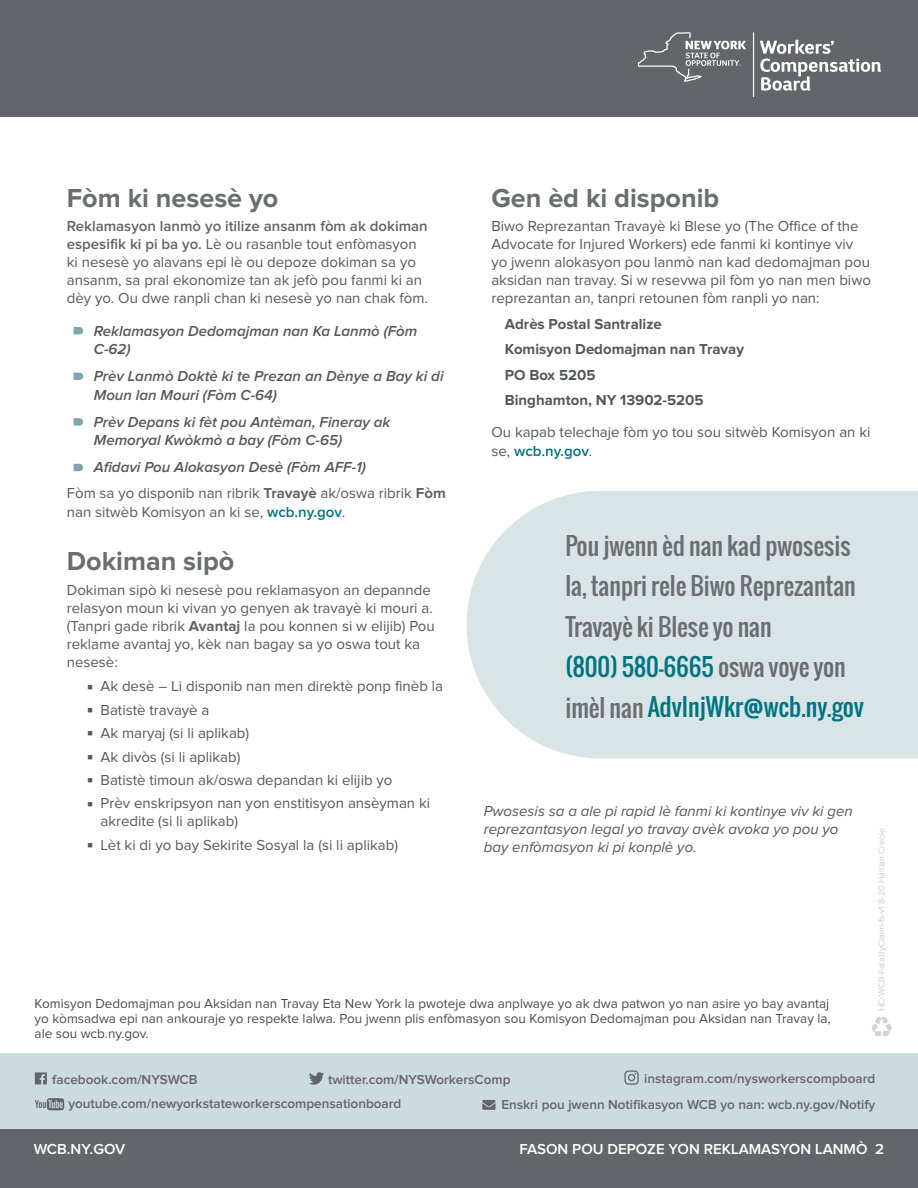
<style>
.page{position:relative;width:918px;height:1188px;background:#fff}
.page>*{position:absolute;margin:0;border:0;box-sizing:border-box;transform-origin:0 0}
.t1{font:700 27px "Proxima Nova";color:#6c6d70}
.CTA{font:24px/40.3px "Oswald";color:#6c6d70}
.Basic{font:15px/18px "Proxima Nova";color:#57585a}
.Body_Bullet_sm_squar{font:15px/18px "Proxima Nova";color:#57585a}
.t2{font:italic 600 15px/18.8px "Proxima Nova";color:#57585a}
.Basic-2{font:italic 15px/18px "Proxima Nova";color:#57585a}
.Body_Copy_-P{font:700 15px "Proxima Nova";color:#57585a}
.t3{font:600 15px "Proxima Nova";color:#fff}
.t4{font:13.5px/15px "Proxima Nova";color:#4b4c4d;text-align:justify}
.Basic-3{font:600 13.5px "Proxima Nova";color:#64656a}
.t5{font:300 9px "Proxima Nova";color:#bdbaba}
.s1{font-weight:600;color:#636366}
.s2{font-weight:700;color:#636366}
.s3{font-weight:600;color:#007481}
.s4{font-family:"Minion Pro"}
.s5{color:#007481}
</style>
<div class="page">
<div style="left:467px;top:491px;width:451px;height:267px;background:#d8e4e5"></div>
<div style="left:0;top:1053px;width:918px;height:112px;background:#ccdbdc"></div>
<svg style="left:35px;top:1072px;width:12px;height:12px"></svg>
<svg style="left:35px;top:1098px;width:29px;height:12px"></svg>
<svg style="left:309px;top:1072px;width:15px;height:13px"></svg>
<svg style="left:624px;top:1070px;width:15px;height:15px"></svg>
<div style="left:0;top:1129px;width:918px;height:59px;background:#64656a"></div>
<div style="left:0;top:0;width:918px;height:116px;background:#64656a"></div>
<hr style="left:753px;top:32px;width:1px;height:65px;background:#fff">
<svg style="left:638px;top:32px;width:108px;height:50px"></svg>
<svg style="left:760px;top:40px;width:121px;height:51px"></svg>
<svg style="left:872px;top:1017px;width:20px;height:20px"></svg>
<svg style="left:74px;top:327px;width:9px;height:7px"></svg>
<svg style="left:74px;top:373px;width:9px;height:7px"></svg>
<svg style="left:74px;top:418px;width:9px;height:8px"></svg>
<svg style="left:74px;top:464px;width:9px;height:7px"></svg>
<svg style="left:482px;top:1100px;width:14px;height:10px"></svg>
<h2 class="t1" style="left:67px;top:185px;width:213px">Fòm ki nesesè yo</h2>
<p class="Basic" style="left:67px;top:218px;width:363px"><span class="s1">Reklamasyon lanmò yo itilize ansanm fòm ak dokiman espesifik ki pi ba yo.</span> Lè ou rasanble tout enfòmasyon ki nesesè yo alavans epi lè ou depoze dokiman sa yo ansanm, sa pral ekonomize tan ak jefò pou fanmi ki an dèy yo. Ou dwe ranpli chan ki nesesè yo nan chak fòm.</p>
<p class="t2" style="left:94px;top:322px;width:325px">Reklamasyon Dedomajman nan Ka Lanmò (Fòm<br>C-62)</p>
<p class="t2" style="left:94px;top:367px;width:351px">Prèv Lanmò Doktè ki te Prezan an Dènye a Bay ki di<br>Moun lan Mouri (Fòm C-64)</p>
<p class="t2" style="left:94px;top:413px;width:298px">Prèv Depans ki fèt pou Antèman, Fineray ak<br>Memoryal Kwòkmò a bay (Fòm C-65)</p>
<p class="t2" style="left:94px;top:459px;width:274px">Afidavi Pou Alokasyon Desè (Fòm AFF-1)</p>
<p class="Basic" style="left:67px;top:484px;width:380px;line-height:18.8px">Fòm sa yo disponib nan ribrik <span class="s2">Travayè</span> ak/oswa ribrik <span class="s2">Fòm </span>nan sitwèb Komisyon an ki se, <span class="s3">wcb.ny.gov</span>.</p>
<h2 class="t1" style="left:67px;top:549px;width:169px">Dokiman sipò</h2>
<p class="Basic" style="left:67px;top:581px;width:369px">Dokiman sipò ki nesesè pou reklamasyon an depannde relasyon moun ki vivan yo genyen ak travayè ki mouri a. (Tanpri gade ribrik <span class="s2">Avantaj</span> la pou konnen si w elijib) Pou reklame avantaj yo, kèk nan bagay sa yo oswa tout ka nesesè:</p>
<h3 class="Body_Bullet_sm_squar" style="left:87px;top:678px;width:358px"><span class="s4">■</span> Ak desè – Li disponib nan men direktè ponp finèb la</h3>
<h3 class="Body_Bullet_sm_squar" style="left:87px;top:701px;width:124px"><span class="s4">■</span> Batistè travayè a</h3>
<h3 class="Body_Bullet_sm_squar" style="left:87px;top:724px;width:164px"><span class="s4">■</span> Ak maryaj (si li aplikab)</h3>
<h3 class="Body_Bullet_sm_squar" style="left:87px;top:748px;width:155px"><span class="s4">■</span> Ak divòs (si li aplikab)</h3>
<h3 class="Body_Bullet_sm_squar" style="left:87px;top:771px;width:307px"><span class="s4">■</span> Batistè timoun ak/oswa depandan ki elijib yo</h3>
<h3 class="Body_Bullet_sm_squar" style="left:101px;top:795px;width:331px;text-indent:-13px"><span class="s4">■</span> Prèv enskripsyon nan yon enstitisyon ansèyman ki akredite (si li aplikab)</h3>
<h3 class="Body_Bullet_sm_squar" style="left:87px;top:836px;width:313px"><span class="s4">■</span> Lèt ki di yo bay Sekirite Sosyal la (si li aplikab)</h3>
<h2 class="t1" style="left:491px;top:185px;width:229px">Gen èd ki disponib</h2>
<p class="Basic" style="left:491px;top:218px;width:381px">Biwo Reprezantan Travayè ki Blese yo (The Office of the Advocate for Injured Workers) ede fanmi ki kontinye viv yo jwenn alokasyon pou lanmò nan kad dedomajman pou aksidan nan travay. Si w resevwa pil fòm yo nan men biwo reprezantan an, tanpri retounen fòm ranpli yo nan:</p>
<p class="Body_Copy_-P" style="left:505px;top:317px;width:159px">Adrès Postal Santralize</p>
<p class="Body_Copy_-P" style="left:505px;top:342px;width:241px">Komisyon Dedomajman nan Travay</p>
<p class="Body_Copy_-P" style="left:505px;top:368px;width:92px">PO Box 5205</p>
<p class="Body_Copy_-P" style="left:505px;top:393px;width:200px">Binghamton, NY 13902-5205</p>
<p class="Basic" style="left:491px;top:423px;width:381px;line-height:18.8px">Ou kapab telechaje fòm yo tou sou sitwèb Komisyon an ki se, <span class="s3">wcb.ny.gov</span>.</p>
<p class="CTA" style="left:565px;top:525px;width:300px">Pou jwenn èd nan kad pwosesis la, tanpri rele Biwo Reprezantan<br>Travayè ki Blese yo nan<br><span class="s5">(800) 580-6665</span> oswa voye yon imèl nan <span class="s5">AdvInjWkr@wcb.ny.gov</span></p>
<p class="Basic-2" style="left:484px;top:803px;width:370px">Pwosesis sa a ale pi rapid lè fanmi ki kontinye viv ki gen reprezantasyon legal yo travay avèk avoka yo pou yo bay enfòmasyon ki pi konplè yo.</p>
<p class="t4" style="left:35px;top:996px;width:798px">Komisyon Dedomajman pou Aksidan nan Travay Eta New York la pwoteje dwa anplwaye yo ak dwa patwon yo nan asire yo bay avantaj yo kòmsadwa epi nan ankouraje yo respekte lalwa. Pou jwenn plis enfòmasyon sou Komisyon Dedomajman pou Aksidan nan Travay la, ale sou wcb.ny.gov.</p>
<p class="t5" style="left:878px;top:1011px;width:185px;rotate:-90deg">HC-WCB-FatalityClaim-fs-v1 8-20 Haitian Creole</p>
<p class="Basic-3" style="left:328px;top:1073px;width:184px">twitter.com/NYSWorkersComp</p>
<p class="Basic-3" style="left:644px;top:1072px;width:233px">instagram.com/nysworkerscompboard</p>
<p class="Basic-3" style="left:52px;top:1073px;width:147px">facebook.com/NYSWCB</p>
<p class="Basic-3" style="left:68px;top:1098px;width:335px">youtube.com/newyorkstateworkerscompensationboard</p>
<p class="Basic-3" style="left:501px;top:1099px;width:375px">Enskri pou jwenn Notifikasyon WCB yo nan: wcb.ny.gov/Notify</p>
<p class="t3" style="left:34px;top:1142px;width:93px">WCB.NY.GOV</p>
<p class="t3" style="left:519px;top:1142px;width:366px">FASON POU DEPOZE YON REKLAMASYON LANMÒ 2</p>
</div>
